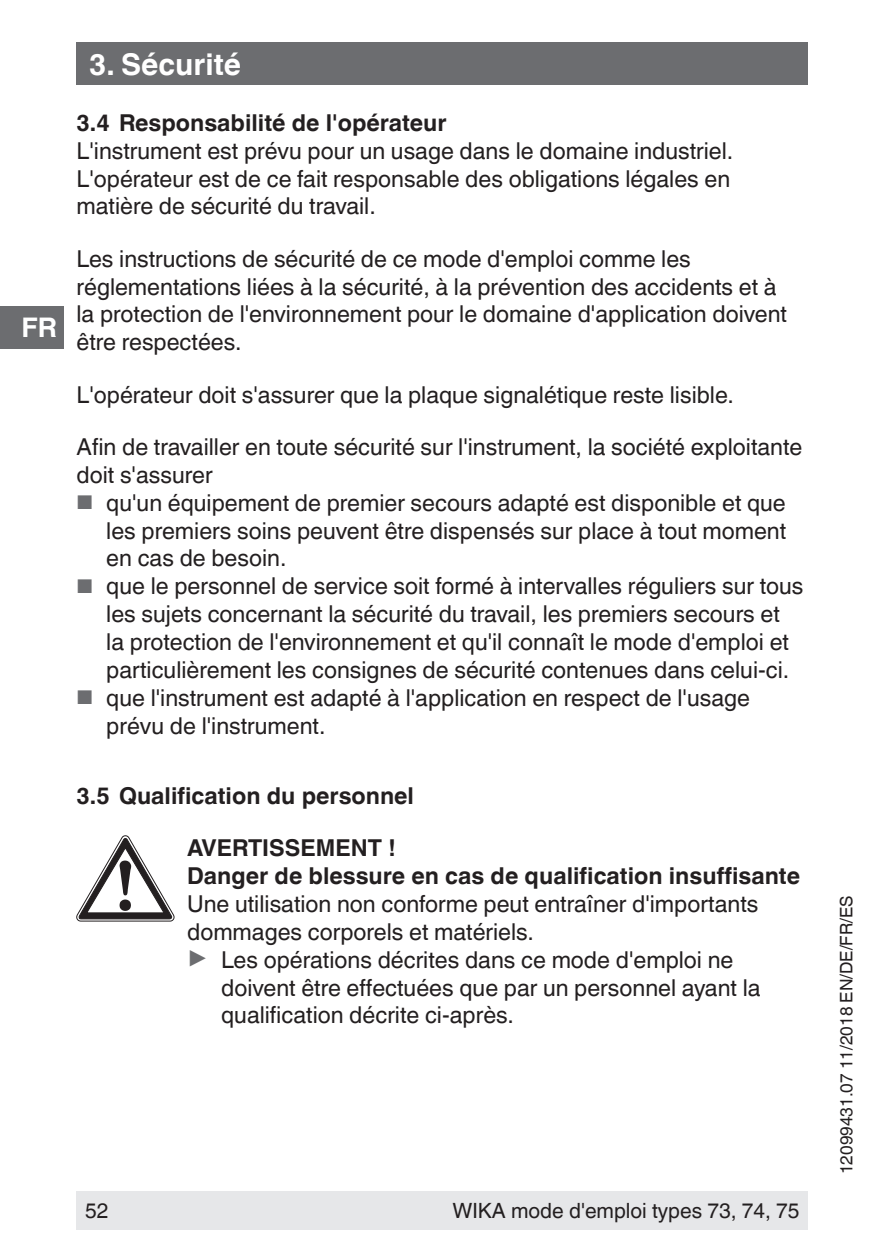
<style>
.page{position:relative;width:893px;height:1259px;background:#fff}
.page>*{position:absolute;margin:0;border:0;box-sizing:border-box;transform-origin:0 0}
.t1{font:700 30px "Helvetica World";color:#fff}
.t2{font:700 27px "Helvetica World";color:#fff}
.t3{font:23.4px/27.9px "Helvetica World";color:#231f20}
.t4{font:700 23.4px/27.9px "Helvetica World";color:#231f20}
.t5{font:21px "Helvetica World";color:#231f20}
.t6{font:17.4px "Helvetica World";color:#231f20}
.s1{font-size:19.8px;color:#6c6d70}
.s2{font-size:26.7px;color:#6c6d70}
</style>
<div class="page">
<div style="left:77px;top:1191px;width:731px;height:38px;background:#e6e7e9"></div>
<div style="left:77px;top:43px;width:731px;height:42px;background:#6c6d70"></div>
<div style="left:0;top:306px;width:64px;height:43px;background:#6c6d70"></div>
<svg style="left:77px;top:835px;width:97px;height:86px"></svg>
<p class="t2" style="left:21px;top:312px;width:37px">FR</p>
<p class="t1" style="left:89px;top:47px;width:153px">3. Sécurité</p>
<p class="t4" style="left:77px;top:109px;width:372px">3.4 Responsabilité de l'opérateur</p>
<p class="t3" style="left:77px;top:137px;width:658px">L'instrument est prévu pour un usage dans le domaine industriel.<br>L'opérateur est de ce fait responsable des obligations légales en matière de sécurité du travail.</p>
<p class="t3" style="left:77px;top:245px;width:712px">Les instructions de sécurité de ce mode d'emploi comme les réglementations liées à la sécurité, à la prévention des accidents et à la protection de l'environnement pour le domaine d'application doivent être respectées.</p>
<p class="t3" style="left:77px;top:380px;width:659px">L'opérateur doit s'assurer que la plaque signalétique reste lisible.</p>
<p class="t3" style="left:77px;top:433px;width:727px">Afin de travailler en toute sécurité sur l'instrument, la société exploitante doit s'assurer</p>
<p class="t3" style="left:106px;top:488px;width:681px;text-align:justify;text-indent:-30px"><span class="s1">■</span> qu'un équipement de premier secours adapté est disponible et que les premiers soins peuvent être dispensés sur place à tout moment en cas de besoin.</p>
<p class="t3" style="left:106px;top:572px;width:699px;text-indent:-30px"><span class="s1">■</span> que le personnel de service soit formé à intervalles réguliers sur tous les sujets concernant la sécurité du travail, les premiers secours et la protection de l'environnement et qu'il connaît le mode d'emploi et particulièrement les consignes de sécurité contenues dans celui-ci.</p>
<p class="t3" style="left:106px;top:684px;width:645px;text-indent:-30px"><span class="s1">■</span> que l'instrument est adapté à l'application en respect de l'usage prévu de l'instrument.</p>
<p class="t4" style="left:77px;top:782px;width:339px">3.5 Qualification du personnel</p>
<p class="t4" style="left:187px;top:834px;width:614px">AVERTISSEMENT !<br>Danger de blessure en cas de qualification insuffisante</p>
<p class="t3" style="left:187px;top:890px;width:573px">Une utilisation non conforme peut entraîner d'importants dommages corporels et matériels.<br><span class="s2">▶</span> Les opérations décrites dans ce mode d'emploi ne</p>
<p class="t3" style="left:221px;top:973px;width:541px">doivent être effectuées que par un personnel ayant la qualification décrite ci-après.</p>
<p class="t5" style="left:85px;top:1198px;width:25px">52</p>
<p class="t5" style="left:452px;top:1198px;width:348px">WIKA mode d'emploi types 73, 74, 75</p>
<p class="t6" style="left:836px;top:1174px;width:280px;rotate:-90deg">12099431.07 11/2018 EN/DE/FR/ES</p>
</div>
